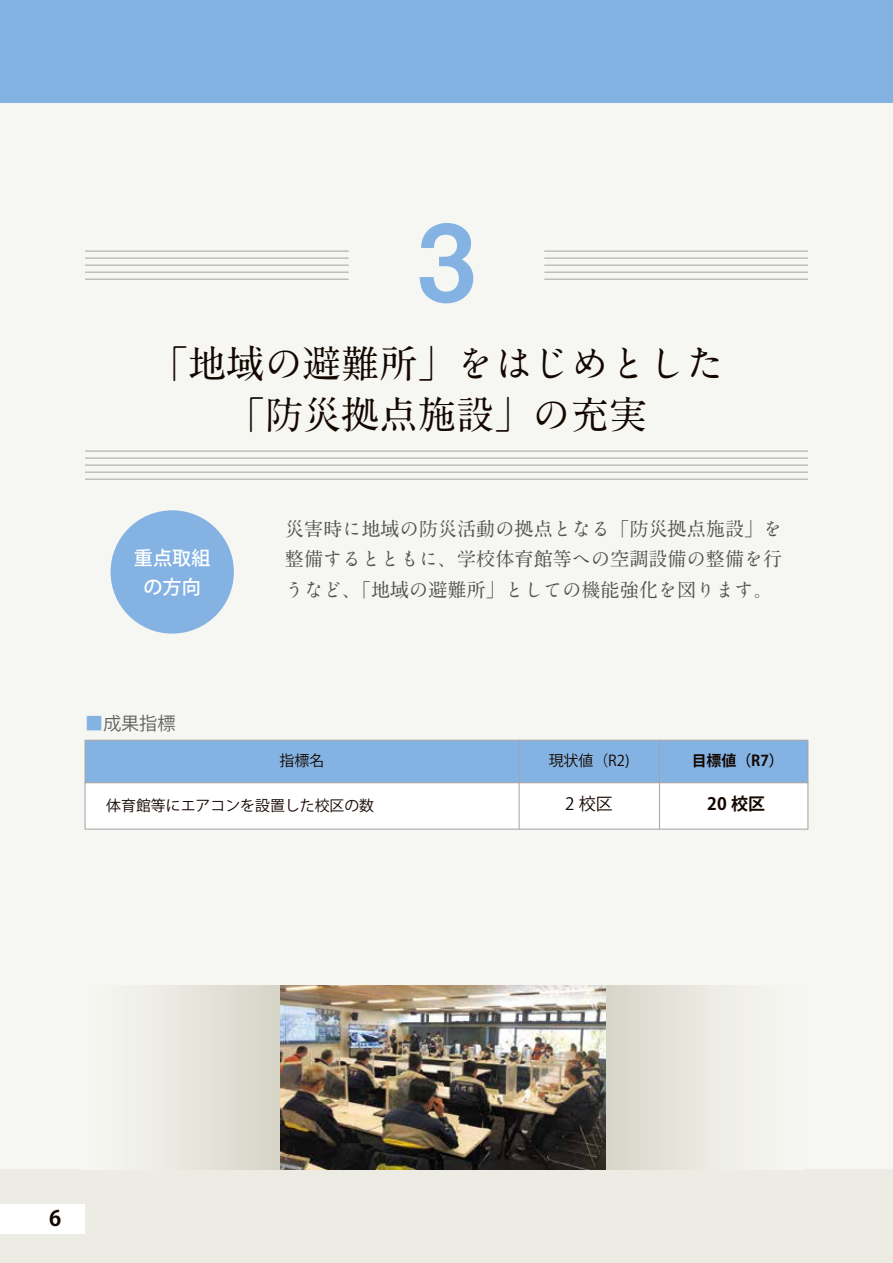
<style>
.page{position:relative;width:893px;height:1263px;background:#f6f6f2}
.page>*{position:absolute;margin:0;border:0;box-sizing:border-box;transform-origin:0 0}
.t1{font:106.35px "Midashi Go Pro MB31";color:#84b3e3}
.t2{font:700 38.25px/51px "A1 Mincho Std";color:#140700;text-align:center}
.t3{font:700 21.3px "Koz Go Pr 6 N";color:#140700}
.t4{font:700 19.2px/30.8px "A1 Mincho Std";color:#535353;text-align:justify}
.t5{font:500 19.2px/28.7px "Koz Go Pr 6 N";color:#fff;text-align:center}
.t6{font:18px "Koz Go Pr 6 N";color:#616161}
.t7{font:700 16.95px "Koz Go Pr 6 N";color:#140700}
.t8{font:16.95px "Koz Go Pr 6 N";color:#140700}
.t9{font:14.85px "Koz Go Pr 6 N";color:#140700}
.t10{font:700 14.85px "Koz Go Pr 6 N";color:#140700}
.s1{color:#84b3e3}
</style>
<div class="page">
<div style="left:0;top:1169px;width:893px;height:94px;background:#edece4"></div>
<div style="left:0;top:0;width:893px;height:102px;background:#84b3e3"></div>
<div style="left:0;top:1204px;width:85px;height:29px;background:#fff"></div>
<hr style="left:85px;top:251px;width:264px;height:1px;background:#a3a3a5">
<hr style="left:85px;top:258px;width:264px;height:1px;background:#a3a3a5">
<hr style="left:85px;top:265px;width:264px;height:1px;background:#a3a3a5">
<hr style="left:85px;top:272px;width:264px;height:1px;background:#a3a3a5">
<hr style="left:85px;top:279px;width:264px;height:1px;background:#a3a3a5">
<hr style="left:544px;top:251px;width:264px;height:1px;background:#a3a3a5">
<hr style="left:544px;top:258px;width:264px;height:1px;background:#a3a3a5">
<hr style="left:544px;top:265px;width:264px;height:1px;background:#a3a3a5">
<hr style="left:544px;top:272px;width:264px;height:1px;background:#a3a3a5">
<hr style="left:544px;top:279px;width:264px;height:1px;background:#a3a3a5">
<hr style="left:85px;top:451px;width:723px;height:1px;background:#a3a3a5">
<hr style="left:85px;top:458px;width:723px;height:1px;background:#a3a3a5">
<hr style="left:85px;top:465px;width:723px;height:1px;background:#a3a3a5">
<hr style="left:85px;top:472px;width:723px;height:1px;background:#a3a3a5">
<hr style="left:85px;top:479px;width:723px;height:1px;background:#a3a3a5">
<div style="left:111px;top:510px;width:123px;height:124px;background:#84b3e3;border-radius:50%"></div>
<div style="left:85px;top:740px;width:723px;height:43px;background:#84b3e3;border:1px solid #a3a3a5"></div>
<div style="left:85px;top:782px;width:723px;height:47px;background:#fff;border:1px solid #a3a3a5"></div>
<hr style="left:519px;top:740px;width:1px;height:89px;background:#a3a3a5">
<hr style="left:659px;top:740px;width:1px;height:89px;background:#a3a3a5">
<svg style="left:149px;top:985px;width:581px;height:184px"></svg>
<img style="left:281px;top:985px;width:325px;height:184px">
<h1 class="t1" style="left:417px;top:177px;width:61px">3</h1>
<h2 class="t2" style="left:150px;top:333px;width:576px">「地域の避難所」をはじめとした「防災拠点施設」の充実</h2>
<p class="t5" style="left:134px;top:544px;width:78px">重点取組の方向</p>
<p class="t6" style="left:85px;top:713px;width:92px"><span class="s1">■</span>成果指標</p>
<p class="t4" style="left:285px;top:510px;width:499px">災害時に地域の防災活動の拠点となる「防災拠点施設」を整備するとともに、学校体育館等への空調設備の整備を行うなど、「地域の避難所」としての機能強化を図ります。</p>
<p class="t9" style="left:280px;top:752px;width:46px">指標名</p>
<p class="t9" style="left:549px;top:752px;width:82px">現状値（R2)</p>
<p class="t10" style="left:692px;top:752px;width:94px">目標値（R7）</p>
<p class="t9" style="left:106px;top:797px;width:269px">体育館等にエアコンを設置した校区の数</p>
<p class="t8" style="left:565px;top:794px;width:49px">2 校区</p>
<p class="t7" style="left:707px;top:794px;width:59px">20 校区</p>
<p class="t3" style="left:49px;top:1206px;width:14px">6</p>
</div>
